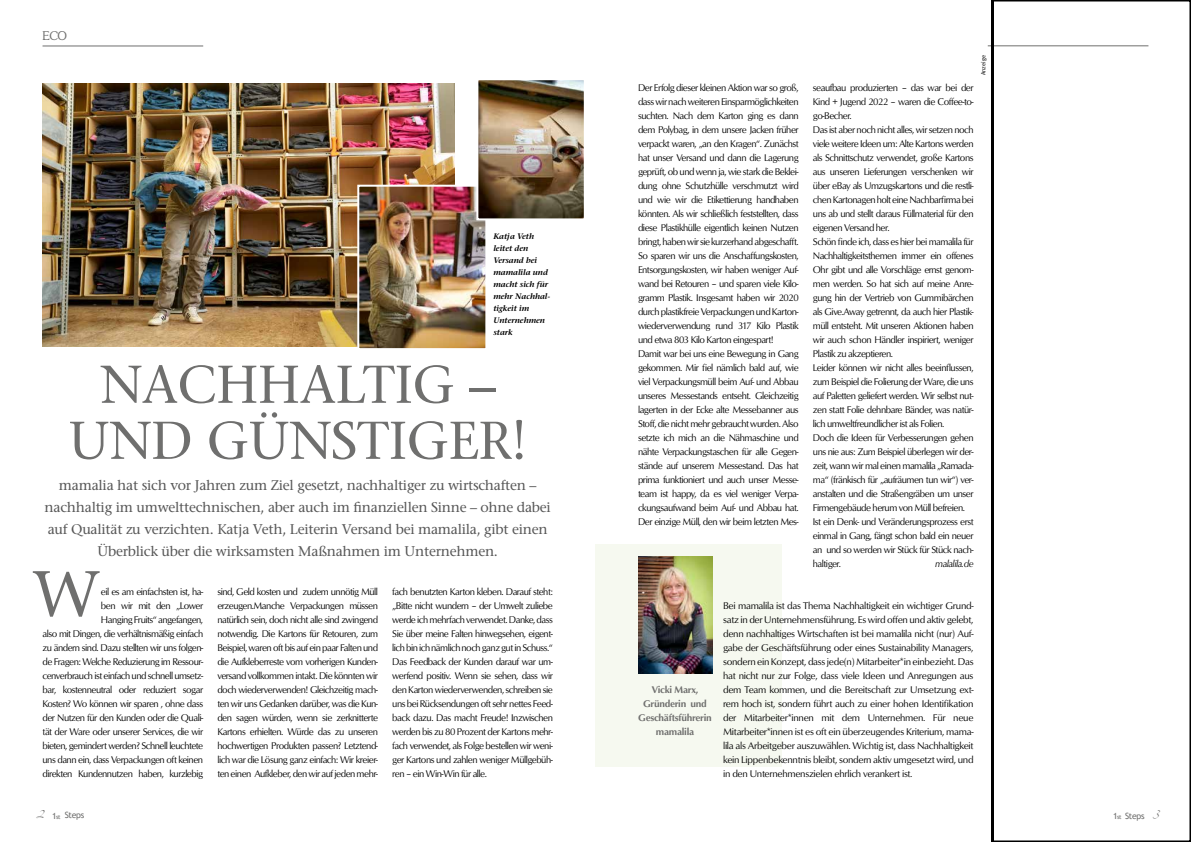
<style>
.page{position:relative;width:1191px;height:842px;background:#fff}
.page>*{position:absolute;margin:0;border:0;box-sizing:border-box;transform-origin:0 0}
.t1{font:65px "Stone Serif";color:#6f6f6e}
.t2{font:53px/56px "Stone Serif";letter-spacing:-.01em;color:#6f6f6e;text-align:center}
.t3{font:14px/22px "Stone Serif";letter-spacing:-.02em;color:#565656;text-align:center}
.t4{font:300 12px "Souvenir";color:#6f6f6e}
.t5{font:10px/14px "Optus T";letter-spacing:-.05em;color:#000;text-align:justify}
.t6{font:500 10px/14px "Optus T";letter-spacing:-.03em;color:#6f6f6e;text-align:center}
.t7{font:italic 10px "Optus T";letter-spacing:-.05em;color:#000}
.t8{font:8.7px "Trebuchet MS";letter-spacing:-.03em;color:#6f6f6e}
.t9{font:italic 600 8px/12px "Stone Serif";letter-spacing:-.01em;color:#000}
.t10{font:6px "Meta Normal";color:#000}
.s1{font-family:"Zapfino";font-size:7.2px}
.s2{font-size:6.1px}
</style>
<div class="page">
<hr style="left:43px;top:46px;width:160px;height:1px;background:#6f6f6e">
<hr style="left:987px;top:46px;width:161px;height:1px;background:#6f6f6e">
<div style="left:595px;top:544px;width:186px;height:222px;background:#f6f9f0"></div>
<img style="left:43px;top:83px;width:411px;height:263px">
<img style="left:360px;top:188px;width:124px;height:159px">
<div style="left:357px;top:185px;width:130px;height:165px;border:2px solid #fff"></div>
<img style="left:479px;top:81px;width:104px;height:136px">
<div style="left:476px;top:78px;width:110px;height:142px;border:2px solid #fff"></div>
<svg style="left:991px;top:0;width:200px;height:842px"></svg>
<img style="left:638px;top:557px;width:74px;height:117px">
<p class="t4" style="left:43px;top:28px;width:26px">ECO</p>
<p class="t9" style="left:493px;top:230px;width:58px">Katja Veth leitet den<br>Versand bei mamalila und macht sich für mehr Nachhal&shy;tigkeit im<br>Unternehmen stark</p>
<h2 class="t2" style="left:69px;top:356px;width:460px">NACHHALTIG –<br>UND GÜNSTIGER!</h2>
<p class="t3" style="left:45px;top:474px;width:508px">mamalia hat sich vor Jahren zum Ziel gesetzt, nachhaltiger zu wirtschaften – nachhaltig im umwelttechnischen, aber auch im finanziellen Sinne – ohne dabei auf Qualität zu verzichten. Katja Veth, Leiterin Versand bei mamalila, gibt einen Überblick über die wirksamsten Maßnahmen im Unternehmen.</p>
<p class="t5" style="left:43px;top:585px;width:162px;text-align:right">eil es am einfachsten ist, ha-<br>ben wir mit den „Lower<br>Hanging Fruits“ angefangen,<br>also mit Dingen, die verhältnismäßig einfach zu ändern sind. Dazu stellten wir uns folgen&shy;de Fragen: Welche Reduzierung im Ressour&shy;cenverbrauch ist einfach und schnell umsetz&shy;bar, kostenneutral oder reduziert sogar Kosten? Wo können wir sparen , ohne dass der Nutzen für den Kunden oder die Quali&shy;tät der Ware oder unserer Services, die wir bieten, gemindert werden? Schnell leuchtete uns dann ein, dass Verpackungen oft keinen direkten Kundennutzen haben, kurzlebig</p>
<p class="t5" style="left:217px;top:585px;width:162px">sind, Geld kosten und zudem unnötig Müll erzeugen.Manche Verpackungen müssen natürlich sein, doch nicht alle sind zwingend notwendig. Die Kartons für Retouren, zum Beispiel, waren oft bis auf ein paar Falten und die Aufkleberreste vom vorherigen Kunden&shy;versand vollkommen intakt. Die könnten wir doch wiederverwenden! Gleichzeitig mach&shy;ten wir uns Gedanken darüber, was die Kun&shy;den sagen würden, wenn sie zerknitterte Kartons erhielten. Würde das zu unseren hochwertigen Produkten passen? Letztend&shy;lich war die Lösung ganz einfach: Wir kreier&shy;ten einen Aufkleber, den wir auf jeden mehr-</p>
<p class="t5" style="left:392px;top:585px;width:162px">fach benutzten Karton kleben. Darauf steht: „Bitte nicht wundern – der Umwelt zuliebe werde ich mehrfach verwendet. Danke, dass Sie über meine Falten hinwegsehen, eigent&shy;lich bin ich nämlich noch ganz gut in Schuss.“ Das Feedback der Kunden darauf war um&shy;werfend positiv. Wenn sie sehen, dass wir den Karton wiederverwenden, schreiben sie uns bei Rücksendungen oft sehr nettes Feed&shy;back dazu. Das macht Freude! Inzwischen werden bis zu 80 Prozent der Kartons mehr&shy;fach verwendet, als Folge bestellen wir weni&shy;ger Kartons und zahlen weniger Müllgebüh&shy;ren – ein Win-Win für alle.</p>
<h1 class="t1" style="left:32px;top:554px;width:70px">W</h1>
<p class="t5" style="left:638px;top:81px;width:162px;text-align:left">Der Erfolg dieser kleinen Aktion war so groß, dass wir nach weiteren Einsparmöglichkeiten suchten. Nach dem Karton ging es dann dem Polybag, in dem unsere Jacken früher verpackt waren, „an den Kragen“. Zunächst hat unser Versand und dann die Lagerung geprüft, ob und wenn ja, wie stark die Beklei&shy;dung ohne Schutzhülle verschmutzt wird und wie wir die Etikettierung handhaben könnten. Als wir schließlich feststellten, dass diese Plastikhülle eigentlich keinen Nutzen bringt, haben wir sie kurzerhand abgeschafft.<br>So sparen wir uns die Anschaffungskosten, Entsorgungskosten, wir haben weniger Auf&shy;wand bei Retouren – und sparen viele Kilo&shy;gramm Plastik. Insgesamt haben wir 2020 durch plastikfreie Verpackungen und Karton&shy;wiederverwendung rund 317 Kilo Plastik und etwa 803 Kilo Karton eingespart!<br>Damit war bei uns eine Bewegung in Gang gekommen. Mir fiel nämlich bald auf, wie viel Verpackungsmüll beim Auf- und Abbau unseres Messestands entseht. Gleichzeitig lagerten in der Ecke alte Messebanner aus Stoff, die nicht mehr gebraucht wurden. Also setzte ich mich an die Nähmaschine und nähte Verpackungstaschen für alle Gegen&shy;stände auf unserem Messestand. Das hat prima funktioniert und auch unser Messe&shy;team ist happy, da es viel weniger Verpa&shy;ckungsaufwand beim Auf- und Abbau hat.<br>Der einzige Müll, den wir beim letzten Mes-</p>
<p class="t10" style="left:980px;top:75px;width:22px;rotate:-90deg">Anzeige</p>
<p class="t5" style="left:813px;top:81px;width:162px;text-align:left">seaufbau produzierten – das war bei der Kind + Jugend 2022 – waren die Coffee-to&shy;go-Becher.<br>Das ist aber noch nicht alles, wir setzen noch viele weitere Ideen um: Alte Kartons werden als Schnittschutz verwendet, große Kartons aus unseren Lieferungen verschenken wir über eBay als Umzugskartons und die restli&shy;chen Kartonagen holt eine Nachbarfirma bei uns ab und stellt daraus Füllmaterial für den eigenen Versand her.<br>Schön finde ich, dass es hier bei mamalila für Nachhaltigkeitsthemen immer ein offenes Ohr gibt und alle Vorschläge ernst genom&shy;men werden. So hat sich auf meine Anre&shy;gung hin der Vertrieb von Gummibärchen als Give.Away getrennt, da auch hier Plastik&shy;müll entsteht. Mit unseren Aktionen haben wir auch schon Händler inspiriert, weniger Plastik zu akzeptieren.<br>Leider können wir nicht alles beeinflussen, zum Beispiel die Folierung der Ware, die uns auf Paletten geliefert werden. Wir selbst nut&shy;zen statt Folie dehnbare Bänder, was natür&shy;lich umweltfreundlicher ist als Folien.<br>Doch die Ideen für Verbesserungen gehen uns nie aus: Zum Beispiel überlegen wir der&shy;zeit, wann wir mal einen mamalila „Ramada&shy;ma“ (fränkisch für „aufräumen tun wir“) ver&shy;anstalten und die Straßengräben um unser Firmengebäude herum von Müll befreien.<br>Ist ein Denk- und Veränderungsprozess erst einmal in Gang, fängt schon bald ein neuer an und so werden wir Stück für Stück nach&shy;haltiger.</p>
<p class="t7" style="left:935px;top:558px;width:40px">malalila.de</p>
<p class="t6" style="left:638px;top:683px;width:75px">Vicki Marx,<br>Gründerin und<br>Geschäftsführerin mamalila</p>
<p class="t5" style="left:723px;top:599px;width:252px">Bei mamalila ist das Thema Nachhaltigkeit ein wichtiger Grund&shy;satz in der Unternehmensführung. Es wird offen und aktiv gelebt, denn nachhaltiges Wirtschaften ist bei mamalila nicht (nur) Auf&shy;gabe der Geschäftsführung oder eines Sustainability Managers, sondern ein Konzept, dass jede(n) Mitarbeiter*in einbezieht. Das hat nicht nur zur Folge, dass viele Ideen und Anregungen aus dem Team kommen, und die Bereitschaft zur Umsetzung ext&shy;rem hoch ist, sondern führt auch zu einer hohen Identifikation der Mitarbeiter*innen mit dem Unternehmen. Für neue Mitarbeiter*innen ist es oft ein überzeugendes Kriterium, mama&shy;lila als Arbeitgeber auszuwählen. Wichtig ist, dass Nachhaltigkeit kein Lippenbekenntnis bleibt, sondern aktiv umgesetzt wird, und in den Unternehmenszielen ehrlich verankert ist.</p>
<p class="t8" style="left:37px;top:810px;width:49px"><span class="s1">2</span> 1<span class="s2">st</span> Steps</p>
<p class="t8" style="left:1113px;top:810px;width:47px">1<span class="s2">st</span> Steps <span class="s1">3</span></p>
</div>
